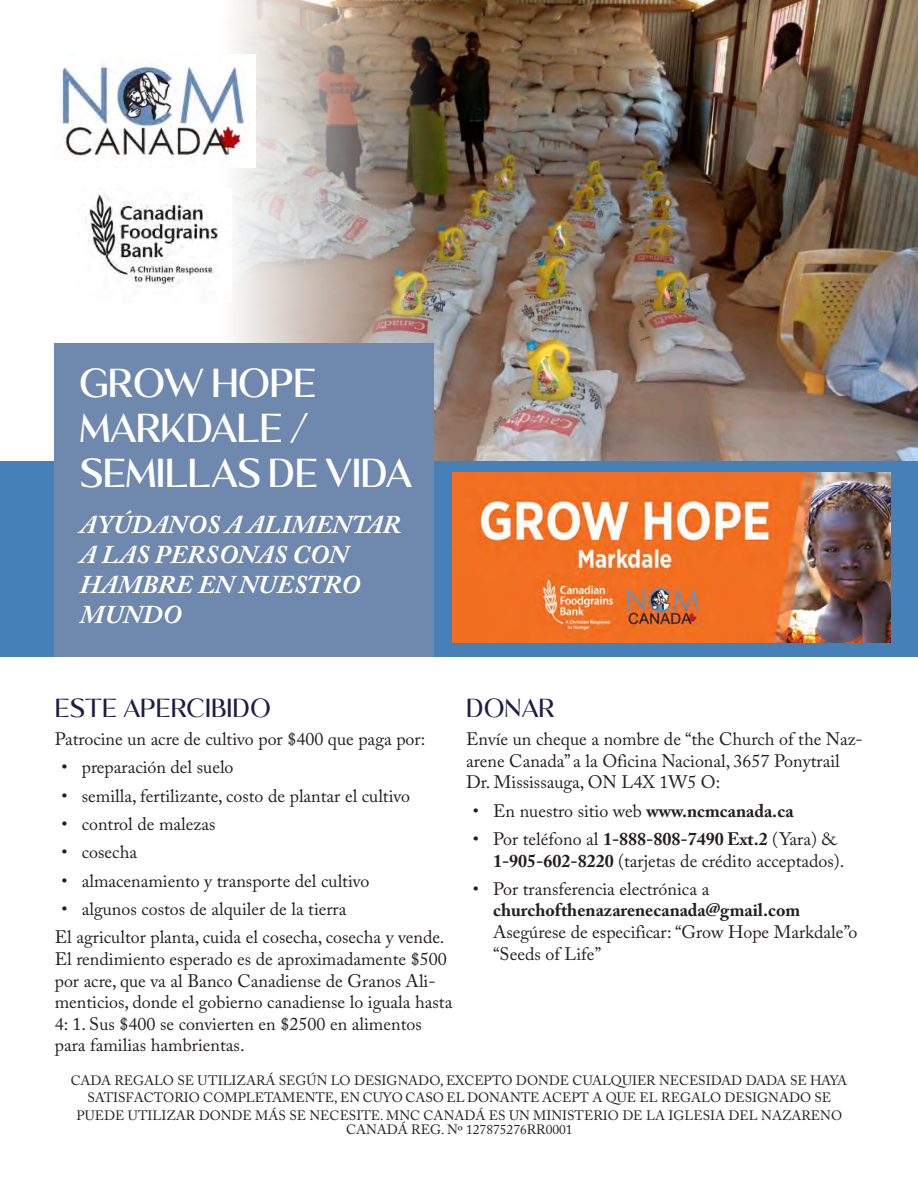
<style>
.page{position:relative;width:918px;height:1188px;background:#fff}
.page>*{position:absolute;margin:0;border:0;box-sizing:border-box;transform-origin:0 0}
.quote{font:italic 700 25.5px/30px "Adobe Caslon Pro";color:#fff}
.Heading{font:25.5px/45px "Kalista Serif";color:#fff}
.t1{font:18px/21.6px "Adobe Caslon Pro";color:#231f20}
.t2{font:300 16.5px "Kalista Serif";color:#201c48}
.t3{font:13.5px/16.2px "Adobe Caslon Pro";color:#231f20;text-align:center}
.s1{font-weight:700}
</style>
<div class="page">
<img style="left:494px;top:0;width:424px;height:461px">
<img style="left:54px;top:0;width:440px;height:461px">
<div style="left:0;top:461px;width:918px;height:196px;background:#4680b8"></div>
<div style="left:55px;top:343px;width:379px;height:314px;background:#6f88ad"></div>
<img style="left:55px;top:54px;width:200px;height:114px">
<img style="left:78px;top:189px;width:153px;height:113px">
<img style="left:452px;top:472px;width:439px;height:171px">
<p class="Heading" style="left:80px;top:366px;width:333px">GROW HOPE<br>MARKDALE /<br>SEMILLAS DE VIDA</p>
<p class="quote" style="left:80px;top:509px;width:323px">AYÚDANOS A ALIMENTAR<br>A LAS PERSONAS CON<br>HAMBRE EN NUESTRO<br>MUNDO</p>
<p class="t2" style="left:55px;top:701px;width:218px">ESTE APERCIBIDO</p>
<p class="t1" style="left:55px;top:728px;width:372px">Patrocine un acre de cultivo por $400 que paga por:</p>
<p class="t1" style="left:62px;top:756px;width:174px">• preparación del suelo</p>
<p class="t1" style="left:62px;top:785px;width:350px">• semilla, fertilizante, costo de plantar el cultivo</p>
<p class="t1" style="left:62px;top:813px;width:156px">• control de malezas</p>
<p class="t1" style="left:62px;top:841px;width:77px">• cosecha</p>
<p class="t1" style="left:62px;top:870px;width:309px">• almacenamiento y transporte del cultivo</p>
<p class="t1" style="left:62px;top:898px;width:287px">• algunos costos de alquiler de la tierra</p>
<p class="t1" style="left:55px;top:926px;width:399px">El agricultor planta, cuida el cosecha, cosecha y vende.<br>El rendimiento esperado es de aproximadamente $500 por acre, que va al Banco Canadiense de Granos Ali&shy;menticios, donde el gobierno canadiense lo iguala hasta 4: 1. Sus $400 se convierten en $2500 en alimentos para familias hambrientas.</p>
<p class="t2" style="left:466px;top:701px;width:90px">DONAR</p>
<p class="t1" style="left:466px;top:728px;width:398px">Envíe un cheque a nombre de “the Church of the Naz&shy;arene Canada” a la Oficina Nacional, 3657 Ponytrail<br>Dr. Mississauga, ON L4X 1W5 O:</p>
<p class="t1" style="left:473px;top:800px;width:322px">• En nuestro sitio web <span class="s1">www.ncmcanada.ca</span></p>
<p class="t1" style="left:493px;top:828px;width:353px;text-indent:-20px">• Por teléfono al <span class="s1">1-888-808-7490 Ext.2</span> (Yara) &amp;<br><span class="s1">1-905-602-8220</span> (tarjetas de crédito acceptados).</p>
<p class="t1" style="left:493px;top:878px;width:366px;text-indent:-20px">• Por transferencia electrónica a <span class="s1">churchofthenazarenecanada@gmail.com </span>Asegúrese de especificar: “Grow Hope Markdale”o “Seeds of Life”</p>
<p class="t3" style="left:71px;top:1073px;width:778px">CADA REGALO SE UTILIZARÁ SEGÚN LO DESIGNADO, EXCEPTO DONDE CUALQUIER NECESIDAD DADA SE HAYA<br>SATISFACTORIO COMPLETAMENTE, EN CUYO CASO EL DONANTE ACEPT A QUE EL REGALO DESIGNADO SE</p>
<p class="t3" style="left:77px;top:1108px;width:767px;line-height:14.2px">PUEDE UTILIZAR DONDE MÁS SE NECESITE. MNC CANADÁ ES UN MINISTERIO DE LA IGLESIA DEL NAZARENO<br>CANADÁ REG. Nº 127875276RR0001</p>
</div>
